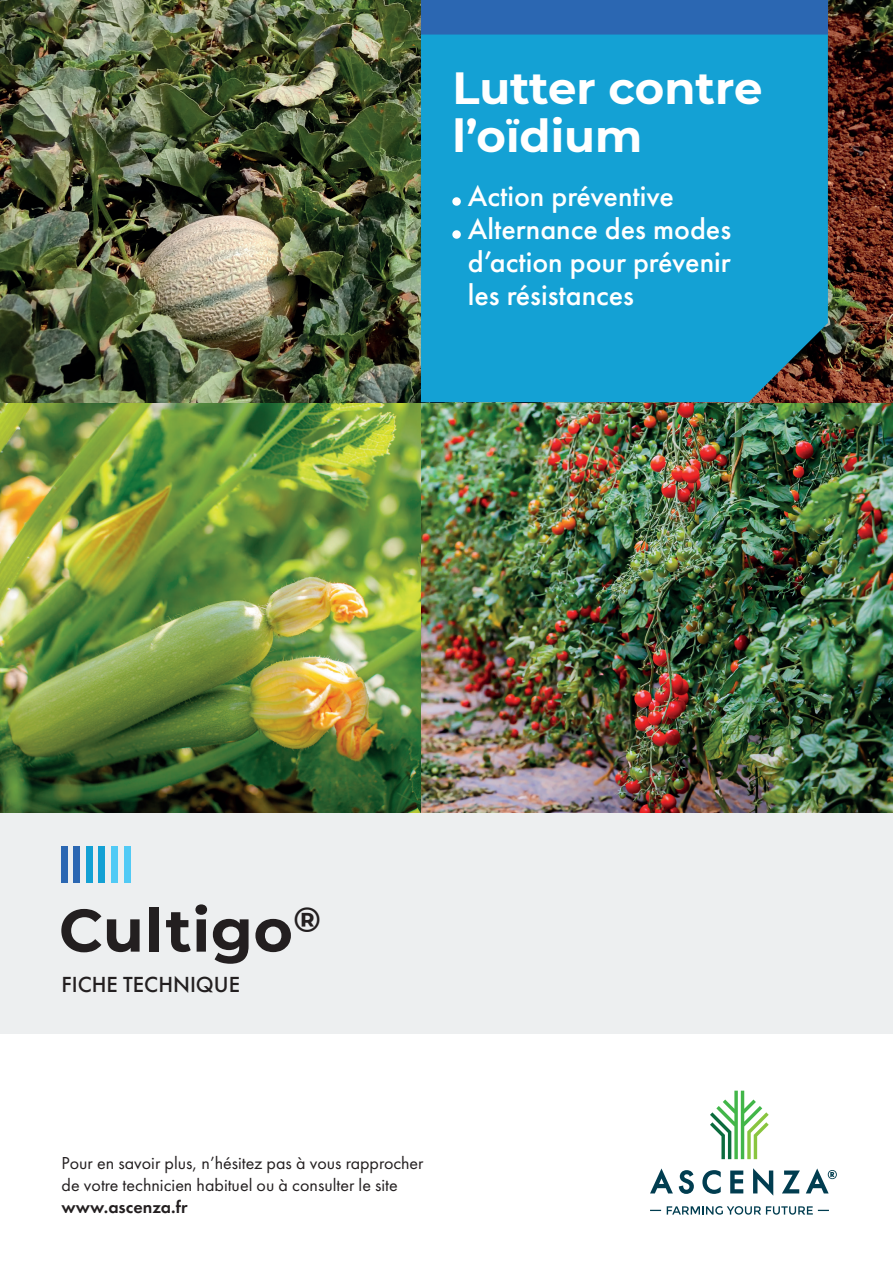
<style>
.page{position:relative;width:893px;height:1263px;background:#fff}
.page>*{position:absolute;margin:0;border:0;box-sizing:border-box;transform-origin:0 0}
.t1{font:700 60px "Montserrat";letter-spacing:.01em;color:#231f20}
.t2{font:700 45px/48px "Montserrat";color:#fff}
.t3{font:500 30px/33px "Futura PT";color:#fff}
.t4{font:500 22.65px "Futura PT";color:#231f20}
.t5{font:18px/21.6px "Futura PT";color:#231f20}
.t6{font:600 18px "Futura PT";color:#231f20}
</style>
<div class="page">
<img style="left:421px;top:402px;width:472px;height:411px">
<img style="left:0;top:402px;width:421px;height:411px">
<img style="left:0;top:0;width:893px;height:402px">
<div style="left:421px;top:0;width:407px;height:35px;background:#2b67b2"></div>
<div style="left:421px;top:35px;width:407px;height:367px;background:#14a1d4"></div>
<svg style="left:679px;top:1170px;width:15px;height:24px"></svg>
<svg style="left:702px;top:1170px;width:19px;height:24px"></svg>
<svg style="left:730px;top:1170px;width:13px;height:23px"></svg>
<svg style="left:753px;top:1168px;width:20px;height:27px"></svg>
<svg style="left:782px;top:1170px;width:18px;height:23px"></svg>
<svg style="left:650px;top:1168px;width:23px;height:25px"></svg>
<svg style="left:710px;top:1091px;width:59px;height:68px"></svg>
<svg style="left:806px;top:1168px;width:31px;height:25px"></svg>
<svg style="left:667px;top:1206px;width:162px;height:9px"></svg>
<div style="left:0;top:813px;width:893px;height:221px;background:#edeff0"></div>
<div style="left:62px;top:846px;width:6px;height:36px;background:#2b67b2"></div>
<div style="left:74px;top:846px;width:6px;height:36px;background:#2b67b2"></div>
<div style="left:86px;top:846px;width:7px;height:36px;background:#14a1d4"></div>
<div style="left:99px;top:846px;width:6px;height:36px;background:#14a1d4"></div>
<div style="left:111px;top:846px;width:7px;height:36px;background:#51caf5"></div>
<div style="left:124px;top:846px;width:6px;height:36px;background:#51caf5"></div>
<div style="left:452px;top:197px;width:9px;height:9px;background:#fff;border-radius:50%"></div>
<div style="left:452px;top:230px;width:9px;height:9px;background:#fff;border-radius:50%"></div>
<h2 class="t2" style="left:452px;top:62px;width:312px">Lutter contre l’oïdium</h2>
<h3 class="t3" style="left:468px;top:179px;width:265px">Action préventive<br>Alternance des modes d’action pour prévenir les résistances</h3>
<h1 class="t1" style="left:59px;top:887px;width:263px">Cultigo<sup>®</sup></h1>
<p class="t4" style="left:62px;top:971px;width:180px">FICHE TECHNIQUE</p>
<p class="t5" style="left:62px;top:1152px;width:363px">Pour en savoir plus, n’hésitez pas à vous rapprocher de votre technicien habituel ou à consulter le site</p>
<p class="t6" style="left:62px;top:1195px;width:127px">www.ascenza.fr</p>
</div>
